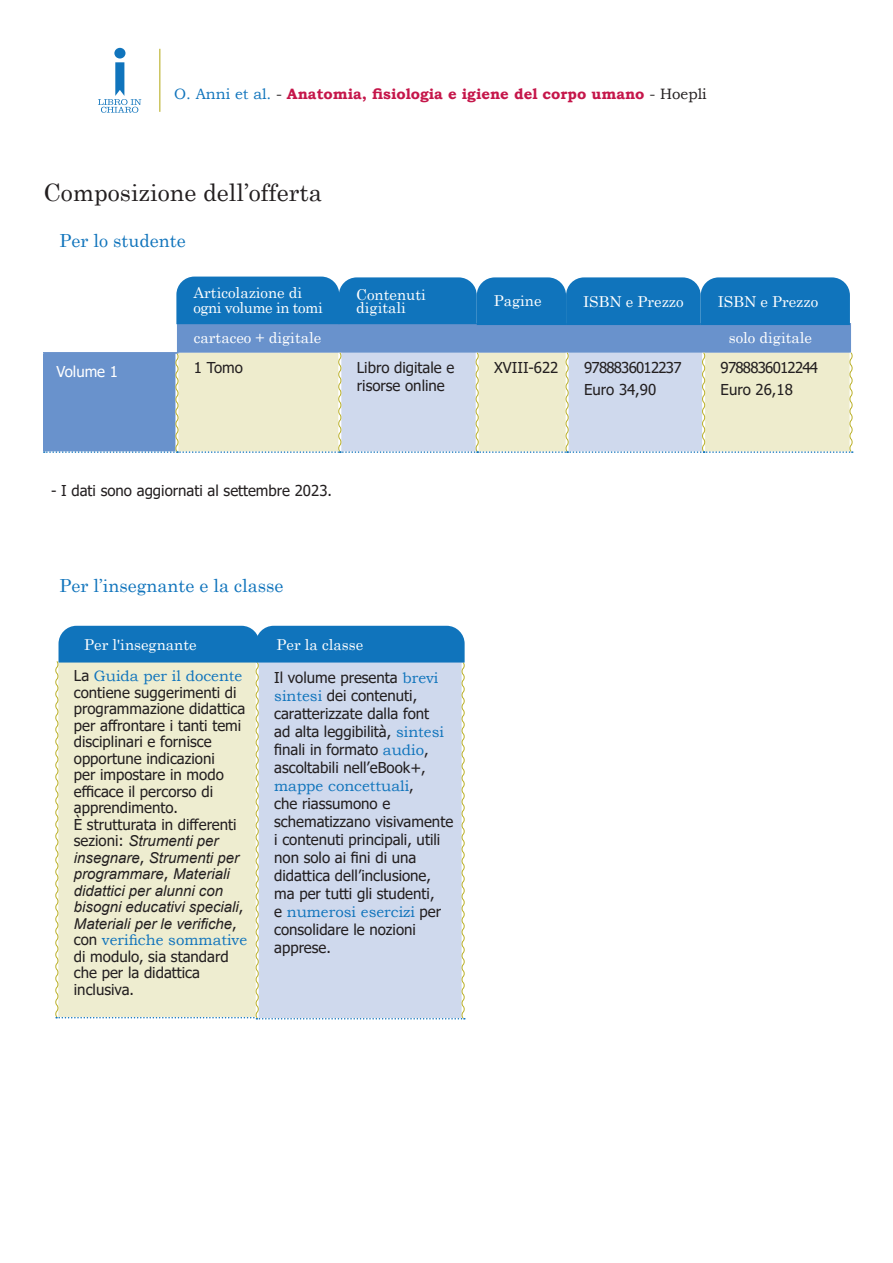
<style>
.page{position:relative;width:893px;height:1263px;background:#fff}
.page>*{position:absolute;margin:0;border:0;box-sizing:border-box;transform-origin:0 0}
.t1{font:24px "Century";color:#231f20}
.t2{font:18px "Century";color:#1074bc}
.t3{font:15px/18px "Tahoma";color:#231f20}
.t4{font:italic 15px/16.5px "Arial";color:#231f20}
.t5{font:15px/13.5px "Century";color:#fff}
.t6{font:700 15px "Bookman Old Style";color:#c5164a}
.t7{font:15px/22.5px "Tahoma";letter-spacing:-.05em;color:#231f20}
.t8{font:15px "Century";letter-spacing:-.03em;color:#fff}
.t9{font:15px "Tahoma";color:#fff}
.s1{font-weight:400;color:#1074bc}
.s2{font-weight:400;color:#231f20}
.s3{font-family:"Bookman Old Style";color:#1074bc}
.s4{font-family:"Tahoma";font-style:normal}
.s5{font-family:"Bookman Old Style";font-style:normal;color:#1074bc}
</style>
<div class="page">
<hr style="left:159px;top:49px;width:1px;height:63px;background:#bbb12a">
<div style="left:114px;top:48px;width:11px;height:11px;background:#1074bc;border-radius:50%"></div>
<svg style="left:98px;top:62px;width:43px;height:51px"></svg>
<svg style="left:55px;top:626px;width:411px;height:393px;background:#cbd8da"></svg>
<div style="left:177px;top:323px;width:674px;height:29px;background:#6992cc"></div>
<hr style="left:43px;top:352px;width:135px;height:2px;background:#6992cc">
<hr style="left:43px;top:354px;width:2px;height:97px;background:#6992cc">
<svg style="left:44px;top:352px;width:810px;height:101px;background:#cbd5d7"></svg>
<div style="left:176px;top:277px;width:674px;height:48px;background:#1074bc"></div>
<p class="t6" style="left:174px;top:83px;width:534px"><span class="s1">O. Anni et al.</span> <span class="s2">-</span> Anatomia, fisiologia e igiene del corpo umano <span class="s2">- Hoepli</span></p>
<p class="t1" style="left:44px;top:172px;width:280px">Composizione dell’offerta</p>
<p class="t2" style="left:60px;top:226px;width:128px">Per lo studente</p>
<p class="t5" style="left:193px;top:285px;width:110px">Articolazione di</p>
<p class="t8" style="left:193px;top:295px;width:131px">ogni volume in tomi</p>
<p class="t5" style="left:356px;top:286px;width:71px">Contenuti digitali</p>
<p class="t5" style="left:494px;top:293px;width:49px">Pagine</p>
<p class="t5" style="left:583px;top:293px;width:102px">ISBN e Prezzo</p>
<p class="t5" style="left:718px;top:293px;width:102px">ISBN e Prezzo</p>
<p class="t5" style="left:194px;top:329px;width:129px">cartaceo + digitale</p>
<p class="t5" style="left:729px;top:329px;width:85px">solo digitale</p>
<p class="t9" style="left:57px;top:361px;width:63px">Volume 1</p>
<p class="t3" style="left:194px;top:359px;width:50px">1 Tomo</p>
<p class="t3" style="left:357px;top:359px;width:99px">Libro digitale e risorse online</p>
<p class="t3" style="left:494px;top:359px;width:66px">XVIII-622</p>
<p class="t7" style="left:584px;top:357px;width:99px">9788836012237</p>
<p class="t3" style="left:584px;top:382px;width:74px">Euro 34,90</p>
<p class="t3" style="left:51px;top:483px;width:283px">- I dati sono aggiornati al settembre 2023.</p>
<p class="t2" style="left:60px;top:570px;width:226px">Per l’insegnante e la classe</p>
<p class="t5" style="left:84px;top:636px;width:114px">Per l'insegnante</p>
<p class="t3" style="left:74px;top:668px;width:170px;line-height:16.5px">La <span class="s3">Guida per il docente </span>contiene suggerimenti di</p>
<p class="t3" style="left:74px;top:701px;width:173px;line-height:16.5px">programmazione didattica per affrontare i tanti temi disciplinari e fornisce opportune indicazioni</p>
<p class="t3" style="left:74px;top:767px;width:151px;line-height:16.5px">per impostare in modo efficace il percorso di apprendimento.</p>
<p class="t3" style="left:74px;top:816px;width:164px">Ѐ strutturata in differenti</p>
<p class="t4" style="left:74px;top:833px;width:167px"><span class="s4">sezioni:</span> Strumenti per insegnare<span class="s4">,</span> Strumenti per programmare<span class="s4">,</span> Materiali didattici per alunni con</p>
<p class="t4" style="left:74px;top:899px;width:175px">bisogni educativi speciali<span class="s4">,<br></span>Materiali per le verifiche<span class="s4">, con</span> <span class="s5">verifiche sommative </span><span class="s4">di modulo, sia standard</span></p>
<p class="t3" style="left:74px;top:965px;width:128px;line-height:16.5px">che per la didattica inclusiva.</p>
<p class="t5" style="left:277px;top:636px;width:88px">Per la classe</p>
<p class="t3" style="left:274px;top:669px;width:181px">Il volume presenta <span class="s3">brevi sintesi</span> dei contenuti, caratterizzate dalla font<br>ad alta leggibilità, <span class="s3">sintesi </span>finali in formato <span class="s3">audio</span>, ascoltabili nell’eBook+, <span class="s3">mappe concettuali</span>,<br>che riassumono e schematizzano visivamente i contenuti principali, utili non solo ai fini di una didattica dell’inclusione, ma per tutti gli studenti,<br>e <span class="s3">numerosi esercizi</span> per consolidare le nozioni apprese.</p>
<p class="t7" style="left:721px;top:357px;width:99px">9788836012244<br>Euro 26,18</p>
</div>
